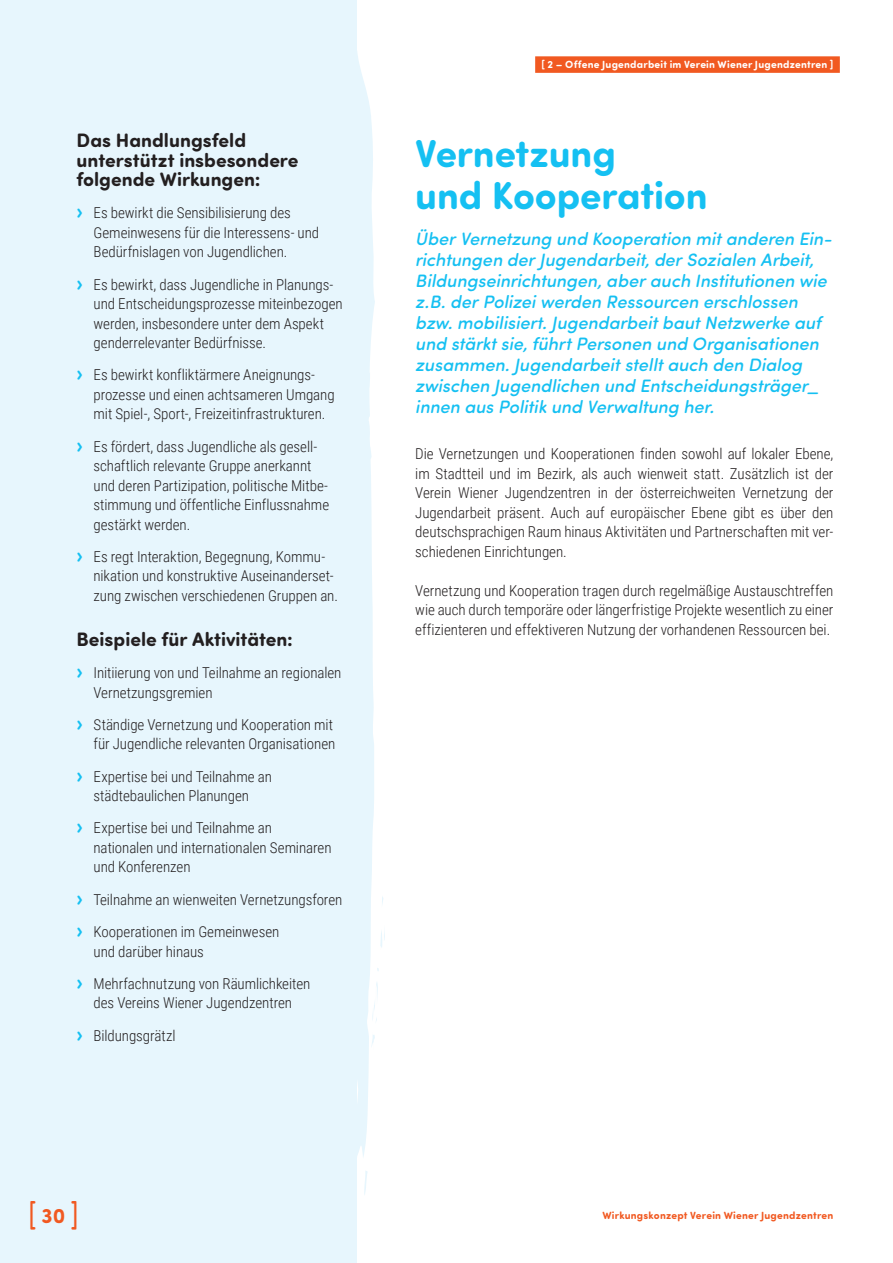
<style>
.page{position:relative;width:893px;height:1263px;background:#fff}
.page>*{position:absolute;margin:0;border:0;box-sizing:border-box;transform-origin:0 0}
.t1{font:700 39px/42px "Sofia Pro Soft";letter-spacing:-.005em;color:#15c0f2}
.t2{font:31.2px "Sofia Pro Soft";color:#f15921;scale:.77 1}
.t3{font:700 19.5px/19.5px "Sofia Pro Soft";color:#231f20}
.t4{font:italic 500 18px/21px "Sofia Pro Soft";color:#15c0f2}
.t5{font:300 15px/19.5px "Roboto Condensed";letter-spacing:-.005em;color:#231f20}
.t6{font:700 10.5px "Sofia Pro Soft";letter-spacing:.02em;color:#fff}
.t7{font:700 10.5px "Sofia Pro Soft";letter-spacing:.02em;color:#f15921}
.s1{font-family:"Sofia Pro Soft";font-weight:700;font-size:21px;color:#15c0f2}
.s2{font-weight:700;font-size:21px}
</style>
<div class="page">
<div style="left:0;top:0;width:357px;height:1263px;background:#e7f6fd"></div>
<svg style="left:357px;top:53px;width:28px;height:1142px"></svg>
<div style="left:535px;top:56px;width:305px;height:17px;background:#f15921"></div>
<h3 class="t3" style="left:77px;top:129px;width:224px">Das Handlungsfeld unterstützt insbesondere folgende Wirkungen:</h3>
<p class="t5" style="left:94px;top:203px;width:227px;text-indent:-17px"><span class="s1">›</span> Es bewirkt die Sensibilisierung des<br>Gemeinwesens für die Interessens- und<br>Bedürfnislagen von Jugendlichen.</p>
<p class="t5" style="left:94px;top:274px;width:251px;text-indent:-17px"><span class="s1">›</span> Es bewirkt, dass Jugendliche in Planungs&shy;und Entscheidungsprozesse miteinbezogen werden, insbesondere unter dem Aspekt genderrelevanter Bedürfnisse.</p>
<p class="t5" style="left:94px;top:365px;width:243px;text-indent:-17px"><span class="s1">›</span> Es bewirkt konfliktärmere Aneignungs&shy;prozesse und einen achtsameren Umgang mit Spiel-, Sport-, Freizeitinfrastrukturen.</p>
<p class="t5" style="left:94px;top:436px;width:237px;text-indent:-17px"><span class="s1">›</span> Es fördert, dass Jugendliche als gesell&shy;schaftlich relevante Gruppe anerkannt und deren Partizipation, politische Mitbe&shy;stimmung und öffentliche Einflussnahme gestärkt werden.</p>
<p class="t5" style="left:94px;top:546px;width:246px;text-indent:-17px"><span class="s1">›</span> Es regt Interaktion, Begegnung, Kommu&shy;nikation und konstruktive Auseinanderset&shy;zung zwischen verschiedenen Gruppen an.</p>
<h3 class="t3" style="left:77px;top:628px;width:218px">Beispiele für Aktivitäten:</h3>
<p class="t5" style="left:94px;top:662px;width:249px;text-indent:-17px"><span class="s1">›</span> Initiierung von und Teilnahme an regionalen<br>Vernetzungsgremien</p>
<p class="t5" style="left:77px;top:714px;width:260px;text-align:right"><span class="s1">›</span> Ständige Vernetzung und Kooperation mit für Jugendliche relevanten Organisationen</p>
<p class="t5" style="left:77px;top:766px;width:197px;text-align:center"><span class="s1">›</span> Expertise bei und Teilnahme an städtebaulichen Planungen</p>
<p class="t5" style="left:94px;top:818px;width:239px;text-indent:-17px"><span class="s1">›</span> Expertise bei und Teilnahme an nationalen und internationalen Seminaren und Konferenzen</p>
<p class="t5" style="left:77px;top:883px;width:267px;line-height:32.2px"><span class="s1">›</span> Teilnahme an wienweiten Vernetzungsforen <span class="s1">›</span> Kooperationen im Gemeinwesen</p>
<p class="t5" style="left:77px;top:934px;width:235px;line-height:32.2px;text-indent:17px">und darüber hinaus<br><span class="s1">›</span> Mehrfachnutzung von Räumlichkeiten</p>
<p class="t5" style="left:77px;top:986px;width:217px;line-height:32.2px;text-indent:17px">des Vereins Wiener Jugendzentren <span class="s1">›</span> Bildungsgrätzl</p>
<h2 class="t2" style="left:28px;top:1194px;width:67px">[<span class="s2">30</span>]</h2>
<p class="t6" style="left:542px;top:57px;width:293px">[ 2 – Offene Jugendarbeit im Verein Wiener Jugendzentren ]</p>
<h1 class="t1" style="left:415px;top:130px;width:294px">Vernetzung<br>und Kooperation</h1>
<p class="t4" style="left:415px;top:227px;width:418px">Über Vernetzung und Kooperation mit anderen Ein&shy;richtungen der Jugendarbeit, der Sozialen Arbeit, Bildungseinrichtungen, aber auch Institutionen wie z. B. der Polizei werden Ressourcen erschlossen bzw. mobilisiert. Jugendarbeit baut Netzwerke auf und stärkt sie, führt Personen und Organisationen zusammen. Jugendarbeit stellt auch den Dialog zwischen Jugendlichen und Entscheidungsträger_ innen aus Politik und Verwaltung her.</p>
<p class="t5" style="left:415px;top:443px;width:420px;text-align:justify">Die Vernetzungen und Kooperationen finden sowohl auf lokaler Ebene, im Stadtteil und im Bezirk, als auch wienweit statt. Zusätzlich ist der Verein Wiener Jugendzentren in der österreichweiten Vernetzung der Jugendarbeit präsent. Auch auf europäischer Ebene gibt es über den deutschsprachigen Raum hinaus Aktivitäten und Partnerschaften mit ver&shy;schiedenen Einrichtungen.</p>
<p class="t5" style="left:415px;top:580px;width:420px;text-align:justify">Vernetzung und Kooperation tragen durch regelmäßige Austauschtreffen wie auch durch temporäre oder längerfristige Projekte wesentlich zu einer effizienteren und effektiveren Nutzung der vorhandenen Ressourcen bei.</p>
<p class="t7" style="left:602px;top:1208px;width:233px">Wirkungskonzept Verein Wiener Jugendzentren</p>
</div>
